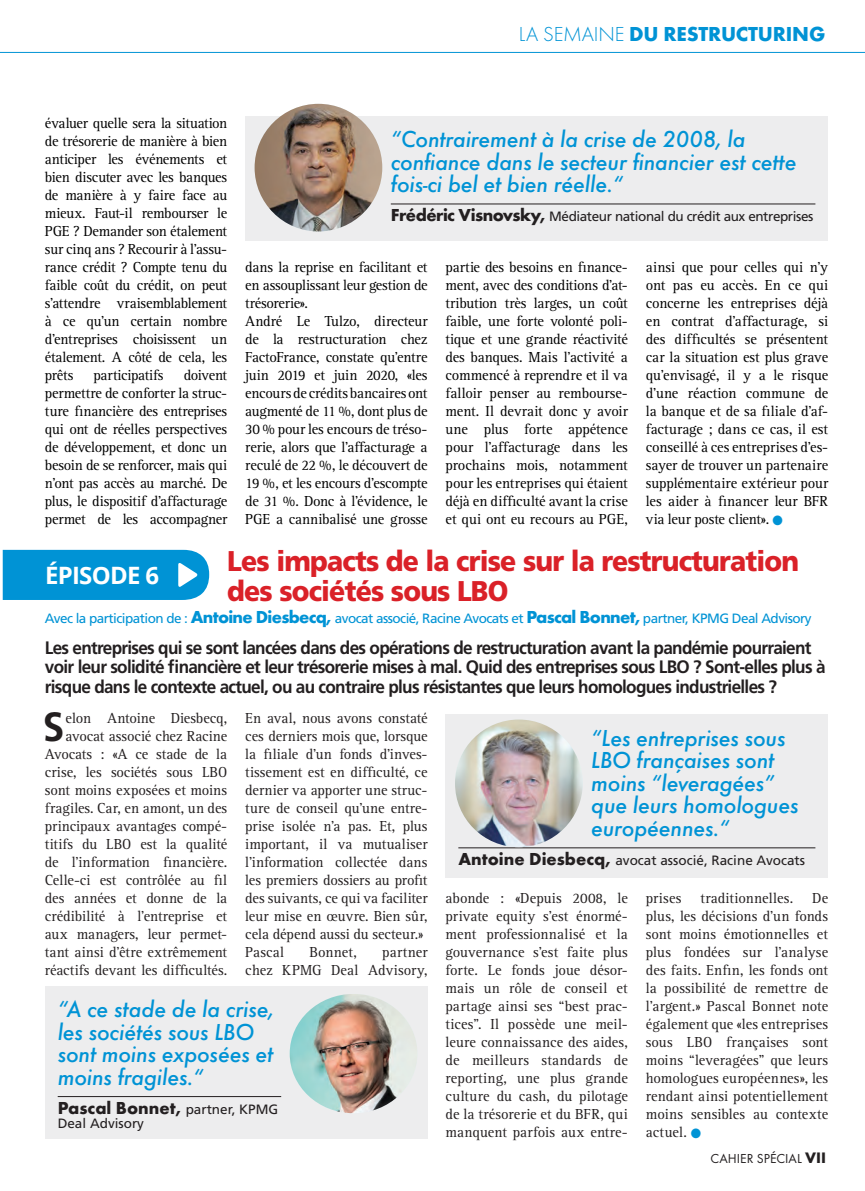
<style>
.page{position:relative;width:865px;height:1191px;background:#fff}
.page>*{position:absolute;margin:0;border:0;box-sizing:border-box;transform-origin:0 0}
.t1{font:700 40.8px "Frutiger";color:#231f20;scale:.95 1}
.t2{font:900 28.5px/30px "Frutiger";letter-spacing:-.03em;color:#da2128;scale:.93 1}
.t3{font:italic 500 24px/22.5px "Futura T";letter-spacing:-.01em;color:#0093d5}
.t4{font:700 23.85px "Open Sans";letter-spacing:-.03em;color:#fff}
.t5{font:700 21px "Futura T";letter-spacing:-.01em;color:#0093d5}
.t6{font:700 18px/19.5px "Frutiger";letter-spacing:-.04em;color:#231f20;scale:.95 1}
.t7{font:700 18px "Futura T";color:#231f20}
.t8{font:15px/18px "Rotis Serif";letter-spacing:-.015em;color:#000;text-align:justify}
.t9{font:15px/18px "Rotis Serif";color:#231f20;text-align:right}
.t10{font:13.5px "Frutiger";letter-spacing:-.04em;color:#0093d5}
.t11{font:13.5px "Frutiger";letter-spacing:-.03em;color:#231f20}
.t12{font:13.5px "Frutiger";color:#231f20}
.t13{font:13.5px "Futura T";color:#231f20}
.s1{font-weight:300}
.s2{font-family:"Futura T";font-weight:700;font-size:18px}
.s3{color:#0093d5}
.s4{font-family:"Frutiger";font-weight:400;font-size:13.5px}
.s5{font-weight:700;font-size:15.75px}
</style>
<div class="page">
<hr style="left:0;top:52px;width:864px;height:1px;background:#0093d5">
<div style="left:3px;top:550px;width:206px;height:50px;background:#0093d5"></div>
<div style="left:245px;top:116px;width:582px;height:124px;background:#ededee"></div>
<hr style="left:390px;top:203px;width:425px;height:1px;background:#231f20">
<div style="left:445px;top:714px;width:382px;height:163px;background:#ededee"></div>
<hr style="left:458px;top:847px;width:357px;height:1px;background:#231f20">
<div style="left:45px;top:985px;width:382px;height:152px;background:#ededee"></div>
<hr style="left:58px;top:1095px;width:223px;height:1px;background:#231f20">
<img style="left:254px;top:104px;width:128px;height:127px;border-radius:50%">
<img style="left:289px;top:994px;width:128px;height:119px;border-radius:50%">
<img style="left:455px;top:719px;width:127px;height:128px;border-radius:50%">
<p class="t5" style="left:518px;top:26px;width:308px"><span class="s1">LA SEMAINE</span> DU RESTRUCTURING</p>
<p class="t8" style="left:45px;top:115px;width:184px">évaluer quelle sera la situation de trésorerie de manière à bien anticiper les événements et bien discuter avec les banques de manière à y faire face au mieux. Faut-il rembourser le PGE ? Demander son étalement sur cinq ans ? Recourir à l’assu&shy;rance crédit ? Compte tenu du faible coût du crédit, on peut s’attendre vraisemblablement à ce qu’un certain nombre d’entreprises choisissent un étalement. A côté de cela, les prêts</p>
<p class="t8" style="left:45px;top:367px;width:184px;text-indent:139px">doivent permettre de conforter la struc&shy;ture financière des entreprises qui ont de réelles perspectives de développement, et donc un besoin de se renforcer, mais qui n’ont pas accès au marché. De plus, le dispositif d’affacturage permet de les accompagner</p>
<p class="t8" style="left:93px;top:367px;width:71px">participatifs</p>
<p class="t3" style="left:390px;top:129px;width:407px">“Contrairement à la crise de 2008, la confiance dans le secteur financier est cette fois-ci bel et bien réelle.“</p>
<p class="t11" style="left:390px;top:210px;width:424px"><span class="s2">Frédéric Visnovsky,</span> Médiateur national du crédit aux entreprises</p>
<p class="t8" style="left:245px;top:259px;width:184px;text-align:left">dans la reprise en facilitant et en assouplissant leur gestion de trésorerie».<br>André Le Tulzo, directeur de la restructuration chez<br>FactoFrance, constate qu’entre juin 2019 et juin 2020, «les encours de crédits bancaires ont augmenté de 11 %, dont plus de<br>30 % pour les encours de tréso&shy;rerie, alors que l’affacturage a reculé de 22 %, le découvert de<br>19 %, et les encours d’escompte de 31 %. Donc à l’évidence, le<br>PGE a cannibalisé une grosse</p>
<p class="t8" style="left:445px;top:259px;width:184px">partie des besoins en finance&shy;ment, avec des conditions d’at&shy;tribution très larges, un coût faible, une forte volonté poli&shy;tique et une grande réactivité des banques. Mais l’activité a commencé à reprendre et il va falloir penser au rembourse&shy;ment. Il devrait donc y avoir une plus forte appétence pour l’affacturage dans les prochains mois, notamment pour les entreprises qui étaient déjà en difficulté avant la crise et qui ont eu recours au PGE,</p>
<p class="t8" style="left:645px;top:259px;width:184px">ainsi que pour celles qui n’y ont pas eu accès. En ce qui concerne les entreprises déjà en contrat d’affacturage, si des difficultés se présentent car la situation est plus grave qu’envisagé, il y a le risque d’une réaction commune de la banque et de sa filiale d’af&shy;facturage ; dans ce cas, il est conseillé à ces entreprises d’es&shy;sayer de trouver un partenaire supplémentaire extérieur pour les aider à financer leur BFR via leur poste client». <span class="s3">●</span></p>
<p class="t2" style="left:227px;top:545px;width:616px">Les impacts de la crise sur la restructuration des sociétés sous LBO</p>
<p class="t4" style="left:45px;top:559px;width:115px">ÉPISODE 6</p>
<p class="t10" style="left:45px;top:612px;width:767px">Avec la participation de : <span class="s2">Antoine Diesbecq,</span> avocat associé, Racine Avocats et <span class="s2">Pascal Bonnet,</span> partner, KPMG Deal Advisory</p>
<p class="t6" style="left:45px;top:638px;width:822px">Les entreprises qui se sont lancées dans des opérations de restructuration avant la pandémie pourraient voir leur solidité financière et leur trésorerie mises à mal. Quid des entreprises sous LBO ? Sont-elles plus à risque dans le contexte actuel, ou au contraire plus résistantes que leurs homologues industrielles ?</p>
<p class="t1" style="left:43px;top:706px;width:24px">S</p>
<p class="t9" style="left:45px;top:709px;width:184px">elon Antoine Diesbecq, avocat associé chez Racine<br>Avocats : «A ce stade de la crise, les sociétés sous LBO sont moins exposées et moins fragiles. Car, en amont, un des principaux avantages compé&shy;titifs du LBO est la qualité de l’information financière.<br>Celle-ci est contrôlée au fil des années et donne de la crédibilité à l’entreprise et aux managers, leur permet&shy;tant ainsi d’être extrêmement réactifs devant les difficultés.</p>
<p class="t9" style="left:245px;top:709px;width:184px;text-align:left">En aval, nous avons constaté ces derniers mois que, lorsque la filiale d’un fonds d’inves&shy;tissement est en difficulté, ce dernier va apporter une struc&shy;ture de conseil qu’une entre&shy;prise isolée n’a pas. Et, plus important, il va mutualiser l’information collectée dans les premiers dossiers au profit des suivants, ce qui va faciliter leur mise en œuvre. Bien sûr, cela dépend aussi du secteur.»<br>Pascal</p>
<p class="t9" style="left:309px;top:943px;width:49px">Bonnet,</p>
<p class="t9" style="left:245px;top:943px;width:184px">partner<br>chez KPMG Deal Advisory,</p>
<p class="t3" style="left:58px;top:998px;width:218px">“A ce stade de la crise, les sociétés sous LBO sont moins exposées et moins fragiles.“</p>
<p class="t7" style="left:58px;top:1100px;width:222px">Pascal Bonnet, <span class="s4">partner, KPMG</span></p>
<p class="t12" style="left:58px;top:1116px;width:88px">Deal Advisory</p>
<p class="t3" style="left:591px;top:727px;width:209px">“Les entreprises sous<br>LBO françaises sont moins “leveragées” que leurs homologues européennes.“</p>
<p class="t12" style="left:458px;top:853px;width:348px"><span class="s2">Antoine Diesbecq,</span> avocat associé, Racine Avocats</p>
<p class="t9" style="left:445px;top:889px;width:184px;text-align:justify">abonde : «Depuis 2008, le private equity s’est énormé&shy;ment professionnalisé et la gouvernance s’est faite plus forte. Le fonds joue désor&shy;mais un rôle de conseil et partage ainsi ses “best prac&shy;tices”. Il possède une meil&shy;leure connaissance des aides, de meilleurs standards de reporting, une plus grande culture du cash, du pilotage de la trésorerie et du BFR, qui manquent parfois aux entre-</p>
<p class="t9" style="left:645px;top:889px;width:37px">prises</p>
<p class="t9" style="left:700px;top:889px;width:94px">traditionnelles.</p>
<p class="t9" style="left:645px;top:889px;width:184px;text-align:justify;text-indent:166px">De plus, les décisions d’un fonds sont moins émotionnelles et plus fondées sur l’analyse des faits. Enfin, les fonds ont la possibilité de remettre de l’argent.» Pascal Bonnet note également que «les entreprises sous LBO françaises sont moins “leveragées” que leurs homologues européennes», les rendant ainsi potentiellement moins sensibles au contexte actuel. <span class="s3">●</span></p>
<p class="t13" style="left:710px;top:1151px;width:117px">CAHIER SPÉCIAL <span class="s5">VII</span></p>
</div>
